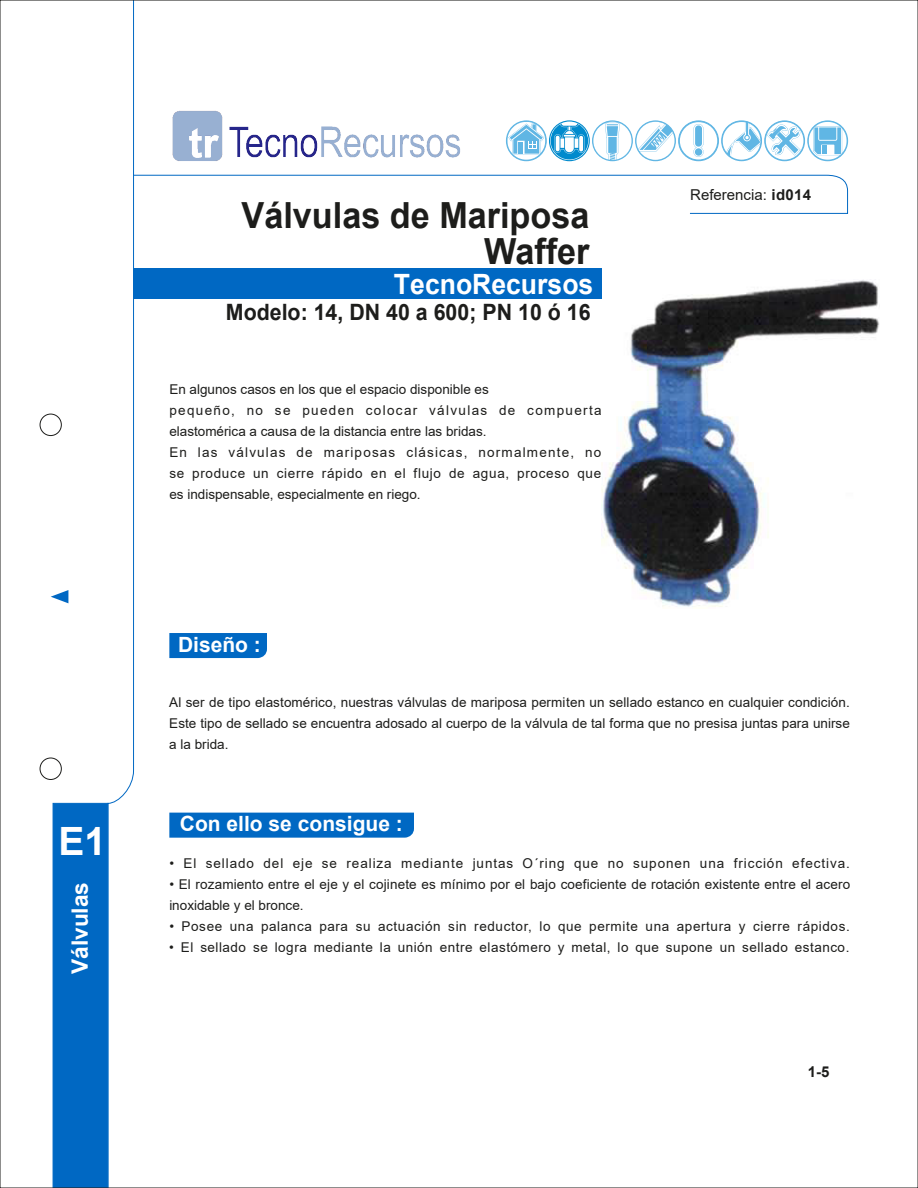
<style>
.page{position:relative;width:918px;height:1188px;background:#fff}
.page>*{position:absolute;margin:0;border:0;box-sizing:border-box;transform-origin:0 0}
.t1{font:700 39px "Arial";color:#fff}
.t2{font:700 36px/36px "Arial";color:#1d1d1b;text-align:right;scale:.95 1}
.t3{font:700 27.9px "Arial";color:#fff;scale:.95 1}
.t4{font:700 22.5px "Arial";color:#1d1d1b;scale:.95 1}
.t5{font:700 22.5px "Arial";color:#fff}
.t6{font:700 21px "Arial";color:#fff}
.t7{font:15px "Arial";color:#1d1d1b}
.t8{font:700 15px "Arial";color:#1d1d1b}
.t9{font:13.5px/21px "Arial";letter-spacing:.035em;color:#1d1d1b;text-align:justify}
.t10{font:13.5px/21px "Arial";letter-spacing:.01em;color:#1d1d1b}
.t11{font:13.5px "Arial";letter-spacing:.07em;color:#1d1d1b}
.s1{font-weight:700}
</style>
<div class="page">
<img style="left:601px;top:279px;width:279px;height:328px">
<div style="left:169px;top:813px;width:245px;height:25px;background:#0068c3"></div>
<svg style="left:39px;top:2px;width:95px;height:1184px"></svg>
<div style="left:53px;top:803px;width:55px;height:383px;background:#0068c3"></div>
<svg style="left:133px;top:174px;width:715px;height:40px"></svg>
<div style="left:40px;top:414px;width:22px;height:22px;border:1px solid #1d1d1b;border-radius:50%"></div>
<div style="left:40px;top:758px;width:22px;height:22px;border:1px solid #1d1d1b;border-radius:50%"></div>
<svg style="left:51px;top:590px;width:17px;height:13px"></svg>
<div style="left:133px;top:268px;width:468px;height:30px;background:#0068c3"></div>
<svg style="left:765px;top:121px;width:40px;height:40px"></svg>
<div style="left:764px;top:120px;width:41px;height:41px;border:1px solid #60b6e4;border-radius:50%"></div>
<div style="left:766px;top:122px;width:37px;height:38px;background:#fff;border-radius:50%"></div>
<div style="left:807px;top:120px;width:41px;height:41px;border:1px solid #60b6e4;border-radius:50%"></div>
<svg style="left:809px;top:122px;width:38px;height:38px"></svg>
<div style="left:506px;top:120px;width:41px;height:41px;border:1px solid #60b6e4;border-radius:50%"></div>
<svg style="left:507px;top:122px;width:38px;height:38px"></svg>
<div style="left:549px;top:120px;width:41px;height:41px;border:1px solid #008acd;border-radius:50%"></div>
<svg style="left:551px;top:120px;width:250px;height:42px"></svg>
<div style="left:169px;top:633px;width:98px;height:25px;background:#0068c3"></div>
<img style="left:172px;top:110px;width:289px;height:51px">
<h1 class="t1" style="left:58px;top:813px;width:49px">E1</h1>
<h3 class="t5" style="left:64px;top:974px;width:94px;rotate:-90deg">Válvulas</h3>
<h2 class="t2" style="left:242px;top:198px;width:368px">Válvulas de Mariposa<br>Waffer</h2>
<h3 class="t3" style="left:394px;top:264px;width:211px">TecnoRecursos</h3>
<h3 class="t4" style="left:226px;top:297px;width:385px">Modelo: 14, DN 40 a 600; PN 10 ó 16</h3>
<p class="t9" style="left:169px;top:378px;width:434px;text-align:left">En algunos casos en los que el espacio disponible es<br>pequeño, no se pueden colocar válvulas de compuerta elastomérica a causa de la distancia entre las bridas.<br>En las válvulas de mariposas clásicas, normalmente, no se produce un cierre rápido en el flujo de agua, proceso que es indispensable, especialmente en riego.</p>
<h3 class="t6" style="left:178px;top:630px;width:84px">Diseño :</h3>
<p class="t7" style="left:690px;top:184px;width:122px">Referencia: <span class="s1">id014</span></p>
<p class="t9" style="left:169px;top:692px;width:682px">Al ser de tipo elastomérico, nuestras válvulas de mariposa permiten un sellado estanco en cualquier condición.<br>Este tipo de sellado se encuentra adosado al cuerpo de la válvula de tal forma que no presisa juntas para unirse a la brida.</p>
<h3 class="t6" style="left:180px;top:809px;width:224px">Con ello se consigue :</h3>
<p class="t11" style="left:169px;top:854px;width:682px">• El sellado del eje se realiza mediante juntas O´ring que no suponen una fricción efectiva.</p>
<p class="t10" style="left:169px;top:874px;width:682px">• El rozamiento entre el eje y el cojinete es mínimo por el bajo coeficiente de rotación existente entre el acero inoxidable y el bronce.</p>
<p class="t9" style="left:169px;top:916px;width:682px">• Posee una palanca para su actuación sin reductor, lo que permite una apertura y cierre rápidos.</p>
<p class="t9" style="left:169px;top:937px;width:682px">• El sellado se logra mediante la unión entre elastómero y metal, lo que supone un sellado estanco.</p>
<p class="t8" style="left:808px;top:1061px;width:23px">1-5</p>
</div>
